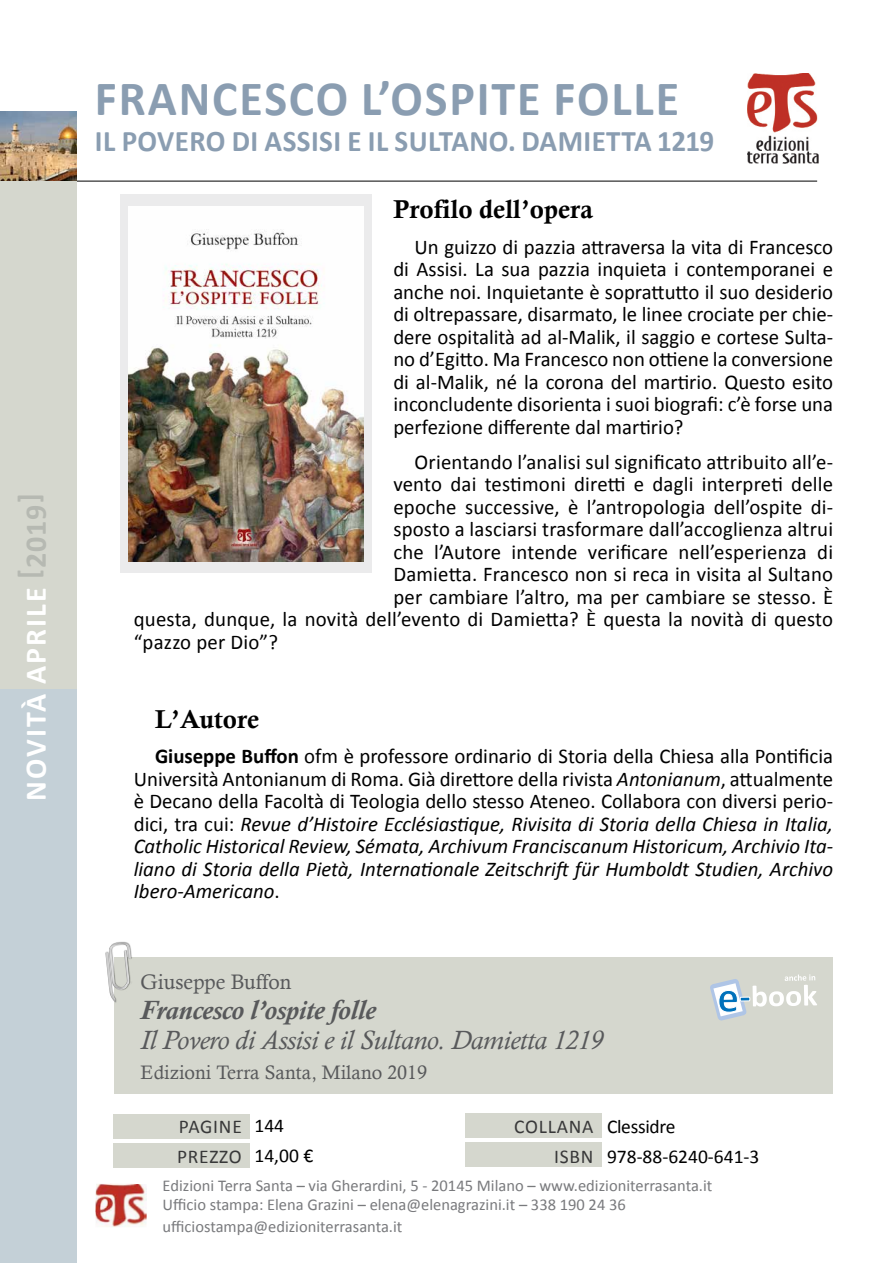
<style>
.page{position:relative;width:893px;height:1263px;background:#fff}
.page>*{position:absolute;margin:0;border:0;box-sizing:border-box;transform-origin:0 0}
.t1{font:700 49.5px "Calibri";letter-spacing:.04em;color:#8a9db1}
.t2{font:700 30px "Calibri";letter-spacing:.015em;color:#8a9db1}
.t3{font:700 30px "Calibri";letter-spacing:.07em;color:#fff}
.t4{font:700 30px "Calibri";color:#b6b9b2}
.t5{font:italic 27px "Calisto";letter-spacing:-.01em;color:#58595b}
.t6{font:italic 700 27px "Calisto";letter-spacing:-.01em;color:#58595b}
.t7{font:25.8px "Calis MT Bol";color:#000}
.t8{font:21px/22.5px "Calibri";color:#000;text-align:justify}
.t9{font:italic 21px/45px "Calibri";color:#000}
.t10{font:21px "Calisto";color:#58595b}
.t11{font:19.5px/30px "Calibri";color:#000}
.t12{font:19.5px "Calisto";color:#58595b}
.t13{font:19.5px/29.5px "Calibri";letter-spacing:.04em;color:#383839}
.t14{font:16.5px/19.2px "Calibri";color:#797a7d}
.s1{font-weight:700}
.s2{font-style:italic}
.s3{font-style:normal}
</style>
<div class="page">
<img style="left:748px;top:73px;width:71px;height:90px">
<img style="left:0;top:111px;width:77px;height:52px">
<img style="left:95px;top:1184px;width:52px;height:43px">
<div style="left:0;top:689px;width:77px;height:574px;background:#c4d0d7"></div>
<hr style="left:77px;top:181px;width:740px;height:1px;background:#000">
<div style="left:0;top:163px;width:77px;height:526px;background:#d5d7ce"></div>
<div style="left:114px;top:957px;width:719px;height:137px;background:#d5d7ce"></div>
<div style="left:105px;top:941px;width:27px;height:62px;background:#000;opacity:.43"></div>
<img style="left:105px;top:942px;width:26px;height:60px">
<div style="left:465px;top:1142px;width:137px;height:25px;background:#d5d7ce"></div>
<div style="left:465px;top:1113px;width:137px;height:25px;background:#d5d7ce"></div>
<div style="left:114px;top:1143px;width:136px;height:25px;background:#d5d7ce"></div>
<div style="left:114px;top:1114px;width:136px;height:25px;background:#d5d7ce"></div>
<div style="left:120px;top:195px;width:252px;height:378px;background:#ebebec"></div>
<img style="left:129px;top:206px;width:235px;height:355px">
<svg style="left:710px;top:974px;width:107px;height:47px"></svg>
<h2 class="t4" style="left:11px;top:503px;width:11px;rotate:-90deg">[</h2>
<h2 class="t4" style="left:17px;top:568px;width:65px;rotate:-90deg">2019</h2>
<h2 class="t4" style="left:11px;top:578px;width:11px;rotate:-90deg">]</h2>
<h2 class="t3" style="left:17px;top:800px;width:214px;rotate:-90deg">NOVITÀ APRILE</h2>
<h1 class="t1" style="left:95px;top:67px;width:586px">FRANCESCO ’LOSPITE FOLLE</h1>
<h2 class="t2" style="left:95px;top:122px;width:621px">IL POVERO DI ASSISI ILE SULTANO. DAMIETTA 1219</h2>
<p class="t7" style="left:393px;top:195px;width:201px">Profilo dell’opera</p>
<p class="t8" style="left:393px;top:235px;width:441px;text-indent:21px">Un guizzo di pazzia attraversa la vita di Francesco di Assisi. La sua pazzia inquieta i contemporanei e anche noi. Inquietante è soprattutto il suo desiderio</p>
<p class="t8" style="left:393px;top:303px;width:441px">di oltrepassare, disarmato le, linee crociate per chie-</p>
<p class="t8" style="left:393px;top:325px;width:441px">dere ospitalità ad al-Malik il, saggio e cortese Sulta-</p>
<p class="t8" style="left:393px;top:348px;width:441px">no ’d Egitto. Ma Francesco non ottiene la conversione</p>
<p class="t8" style="left:393px;top:370px;width:441px">di al-Malik, né la corona del martirio. Questo esito inconcludente disorienta i suoi biografi è’c: forse una perfezione differente dal martirio?</p>
<p class="t8" style="left:393px;top:473px;width:441px">vento dai testimoni diretti e dagli interpreti delle</p>
<p class="t8" style="left:415px;top:451px;width:420px">Orientando ’l analisi sul significato attribuito all -e’</p>
<p class="t8" style="left:393px;top:484px;width:441px;line-height:45px;text-align:right">epoche successive ’lè, antropologia dell’ospite di&shy;di</p>
<p class="t8" style="left:393px;top:518px;width:441px">sposto a lasciarsi trasformare dall’accoglienza altrui</p>
<p class="t8" style="left:434px;top:541px;width:68px">’lAutore</p>
<p class="t8" style="left:588px;top:541px;width:82px">verificare</p>
<p class="t8" style="left:679px;top:541px;width:130px">nell’esperienza</p>
<p class="t8" style="left:393px;top:541px;width:32px">che</p>
<p class="t8" style="left:393px;top:563px;width:441px">Damietta. Francesco non si reca in visita al Sultano</p>
<p class="t8" style="left:393px;top:586px;width:441px">per cambiare ’l altro, ma per cambiare se stesso È.</p>
<p class="t8" style="left:134px;top:608px;width:701px">questa, dunque la, novità dell’evento di Damietta? È questa la novità di questo</p>
<p class="t8" style="left:134px;top:631px;width:146px">“pazzo per Dio ?“</p>
<p class="t8" style="left:511px;top:541px;width:68px">intende</p>
<p class="t7" style="left:155px;top:704px;width:106px">L’Autore</p>
<p class="t8" style="left:134px;top:745px;width:701px;text-align:right"><span class="s1">Giuseppe Buffon</span> ofm è professore ordinario di Storia della Chiesa alla Pontificia<br>Università Antonianum di Roma. Già direttore della rivista <span class="s2">Antonianum</span>, attualmente</p>
<p class="t9" style="left:134px;top:800px;width:701px"><span class="s3">dici, tra cui:</span> Revue ’d Histoire Ecclésiastique, Rivisita di Storia della Chiesa in Italia,</p>
<p class="t8" style="left:134px;top:790px;width:701px">è Decano della Facoltà di Teologia dello stesso Ateneo. Collabora con diversi perio-</p>
<p class="t9" style="left:134px;top:823px;width:701px">Catholic Historical Review, Sémata, Archivum Franciscanum Historicum, Archivio Ita-<br>Ibero-Americano<span class="s3">.</span></p>
<p class="t9" style="left:134px;top:845px;width:701px">liano di Storia della Pietà, Internationale Zeitschrift für Humboldt Studien, Archivo</p>
<p class="t10" style="left:141px;top:969px;width:152px">Giuseppe Buffon</p>
<p class="t6" style="left:141px;top:994px;width:237px">Francesco ’l ospite folle</p>
<p class="t5" style="left:141px;top:1024px;width:464px">Il Povero di Assisi ile Sultano. Damietta 1219</p>
<p class="t12" style="left:141px;top:1061px;width:288px">Edizioni Terra Santa, Milano 2019</p>
<p class="t13" style="left:177px;top:1112px;width:66px">PAGINE<br>PREZZO</p>
<p class="t11" style="left:254px;top:1110px;width:60px">144<br>14,00 €</p>
<p class="t11" style="left:607px;top:1112px;width:154px">Clessidre<br>978-88-6240-641-3</p>
<p class="t13" style="left:514px;top:1112px;width:81px;text-align:right">COLLANA<br>ISBN</p>
<p class="t14" style="left:163px;top:1176px;width:551px">Edizioni Terra Santa – via Gherardini -5, 20145 Milano – www.edizioniterrasanta i t.<br>Ufficio stampa: Elena Grazini – elena@elenagrazini –i t. 338 190 24 36</p>
<p class="t14" style="left:163px;top:1217px;width:241px">ufficiostampa@edizioniterrasanta i t.</p>
</div>
